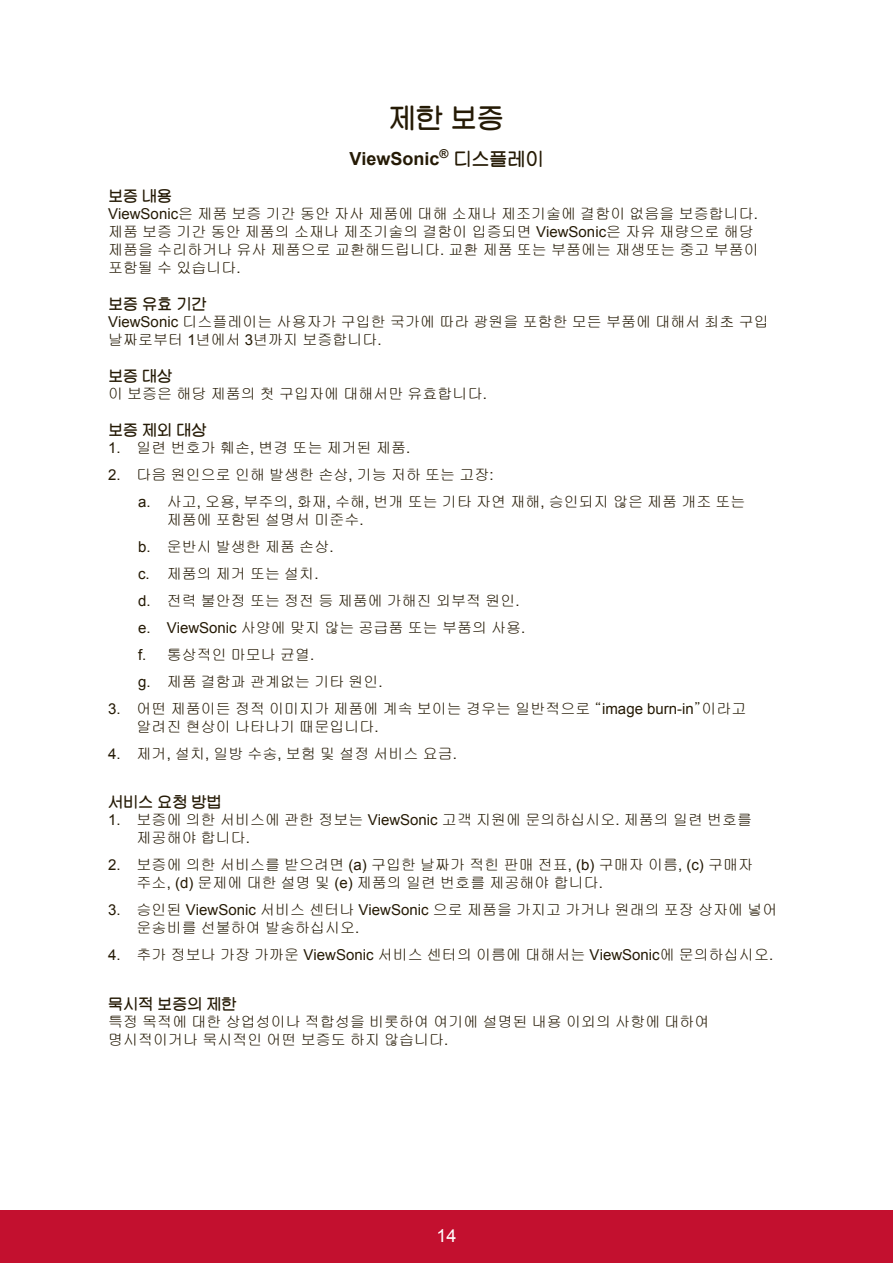
<style>
.page{position:relative;width:893px;height:1263px;background:#fff}
.page>*{position:absolute;margin:0;border:0;box-sizing:border-box;transform-origin:0 0}
.t1{font:27px "Tae Gulim";color:#251a05}
.t2{font:700 18px "Arial";color:#251a05}
.t3{font:18px "Arial";color:#fff}
.t4{font:15px/18px "Gulim";color:#251a05}
.t5{font:15px "Tae Gulim";color:#251a05}
.s1{font-family:"Tae Gulim";font-weight:400}
.s2{font-family:"Arial"}
</style>
<div class="page">
<div style="left:0;top:1210px;width:892px;height:53px;background:#c3102f"></div>
<h1 class="t1" style="left:388px;top:103px;width:117px">제한 보증</h1>
<p class="t2" style="left:349px;top:146px;width:196px">ViewSonic<sup>®</sup> <span class="s1">디스플레이</span></p>
<p class="t5" style="left:108px;top:187px;width:66px">보증 내용</p>
<p class="t4" style="left:108px;top:204px;width:652px"><span class="s2">ViewSonic</span>은 제품 보증 기간 동안 자사 제품에 대해 소재나 제조기술에 결함이 없음을 보증합니다<span class="s2">. </span>제품 보증 기간 동안 제품의 소재나 제조기술의 결함이 입증되면 <span class="s2">ViewSonic</span>은 자유 재량으로 해당 제품을 수리하거나 유사 제품으로 교환해드립니다<span class="s2">.</span> 교환 제품 또는 부품에는 재생또는 중고 부품이 포함될 수 있습니다<span class="s2">.</span></p>
<p class="t5" style="left:108px;top:295px;width:100px">보증 유효 기간</p>
<p class="t4" style="left:108px;top:312px;width:662px"><span class="s2">ViewSonic</span> 디스플레이는 사용자가 구입한 국가에 따라 광원을 포함한 모든 부품에 대해서 최초 구입 날짜로부터 <span class="s2">1</span>년에서 <span class="s2">3</span>년까지 보증합니다<span class="s2">.</span></p>
<p class="t5" style="left:108px;top:367px;width:66px">보증 대상</p>
<p class="t4" style="left:108px;top:384px;width:380px">이 보증은 해당 제품의 첫 구입자에 대해서만 유효합니다<span class="s2">.</span></p>
<p class="t5" style="left:108px;top:421px;width:100px">보증 제외 대상</p>
<p class="t4" style="left:108px;top:438px;width:303px"><span class="s2">1.</span> 일련 번호가 훼손<span class="s2">,</span> 변경 또는 제거된 제품<span class="s2">.</span></p>
<p class="t4" style="left:138px;top:461px;width:608px;line-height:27px;text-indent:-30px"><span class="s2">2.</span> 다음 원인으로 인해 발생한 손상<span class="s2">,</span> 기능 저하 또는 고장<span class="s2">:<br>a.</span> 사고<span class="s2">,</span> 오용<span class="s2">,</span> 부주의<span class="s2">,</span> 화재<span class="s2">,</span> 수해<span class="s2">,</span> 번개 또는 기타 자연 재해<span class="s2">,</span> 승인되지 않은 제품 개조 또는</p>
<p class="t4" style="left:138px;top:506px;width:388px;line-height:27px;text-indent:28px">제품에 포함된 설명서 미준수<span class="s2">.<br>b.</span> 운반시 발생한 제품 손상<span class="s2">.<br>c.</span> 제품의 제거 또는 설치<span class="s2">.<br>d.</span> 전력 불안정 또는 정전 등 제품에 가해진 외부적 원인<span class="s2">. e. ViewSonic</span> 사양에 맞지 않는 공급품 또는 부품의 사용<span class="s2">. f.</span> 통상적인 마모나 균열<span class="s2">.<br>g.</span> 제품 결함과 관계없는 기타 원인<span class="s2">.</span></p>
<p class="t4" style="left:137px;top:699px;width:611px;text-indent:-29px"><span class="s2">3.</span> 어떤 제품이든 정적 이미지가 제품에 계속 보이는 경우는 일반적으로 “<span class="s2">image burn-in</span>”이라고 알려진 현상이 나타나기 때문입니다<span class="s2">.</span></p>
<p class="t4" style="left:108px;top:744px;width:350px"><span class="s2">4.</span> 제거<span class="s2">,</span> 설치<span class="s2">,</span> 일방 수송<span class="s2">,</span> 보험 및 설정 서비스 요금<span class="s2">.</span></p>
<p class="t5" style="left:108px;top:794px;width:115px">서비스 요청 방법</p>
<p class="t4" style="left:137px;top:811px;width:617px;text-indent:-28px"><span class="s2">1.</span> 보증에 의한 서비스에 관한 정보는 <span class="s2">ViewSonic</span> 고객 지원에 문의하십시오<span class="s2">.</span> 제품의 일련 번호를 제공해야 합니다<span class="s2">.</span></p>
<p class="t4" style="left:136px;top:856px;width:617px;text-indent:-28px"><span class="s2">2.</span> 보증에 의한 서비스를 받으려면 <span class="s2">(a)</span> 구입한 날짜가 적힌 판매 전표<span class="s2">, (b)</span> 구매자 이름<span class="s2">, (c)</span> 구매자 주소<span class="s2">, (d)</span> 문제에 대한 설명 및 <span class="s2">(e)</span> 제품의 일련 번호를 제공해야 합니다<span class="s2">.</span></p>
<p class="t4" style="left:136px;top:901px;width:642px;text-indent:-29px"><span class="s2">3.</span> 승인된 <span class="s2">ViewSonic</span> 서비스 센터나 <span class="s2">ViewSonic</span> 으로 제품을 가지고 가거나 원래의 포장 상자에 넣어 운송비를 선불하여 발송하십시오<span class="s2">.</span></p>
<p class="t4" style="left:108px;top:946px;width:666px"><span class="s2">4.</span> 추가 정보나 가장 가까운 <span class="s2">ViewSonic</span> 서비스 센터의 이름에 대해서는 <span class="s2">ViewSonic</span>에 문의하십시오<span class="s2">.</span></p>
<p class="t5" style="left:108px;top:995px;width:130px">묵시적 보증의 제한</p>
<p class="t4" style="left:108px;top:1012px;width:602px">특정 목적에 대한 상업성이나 적합성을 비롯하여 여기에 설명된 내용 이외의 사항에 대하여 명시적이거나 묵시적인 어떤 보증도 하지 않습니다<span class="s2">.</span></p>
<p class="t3" style="left:436px;top:1223px;width:22px">14</p>
</div>
